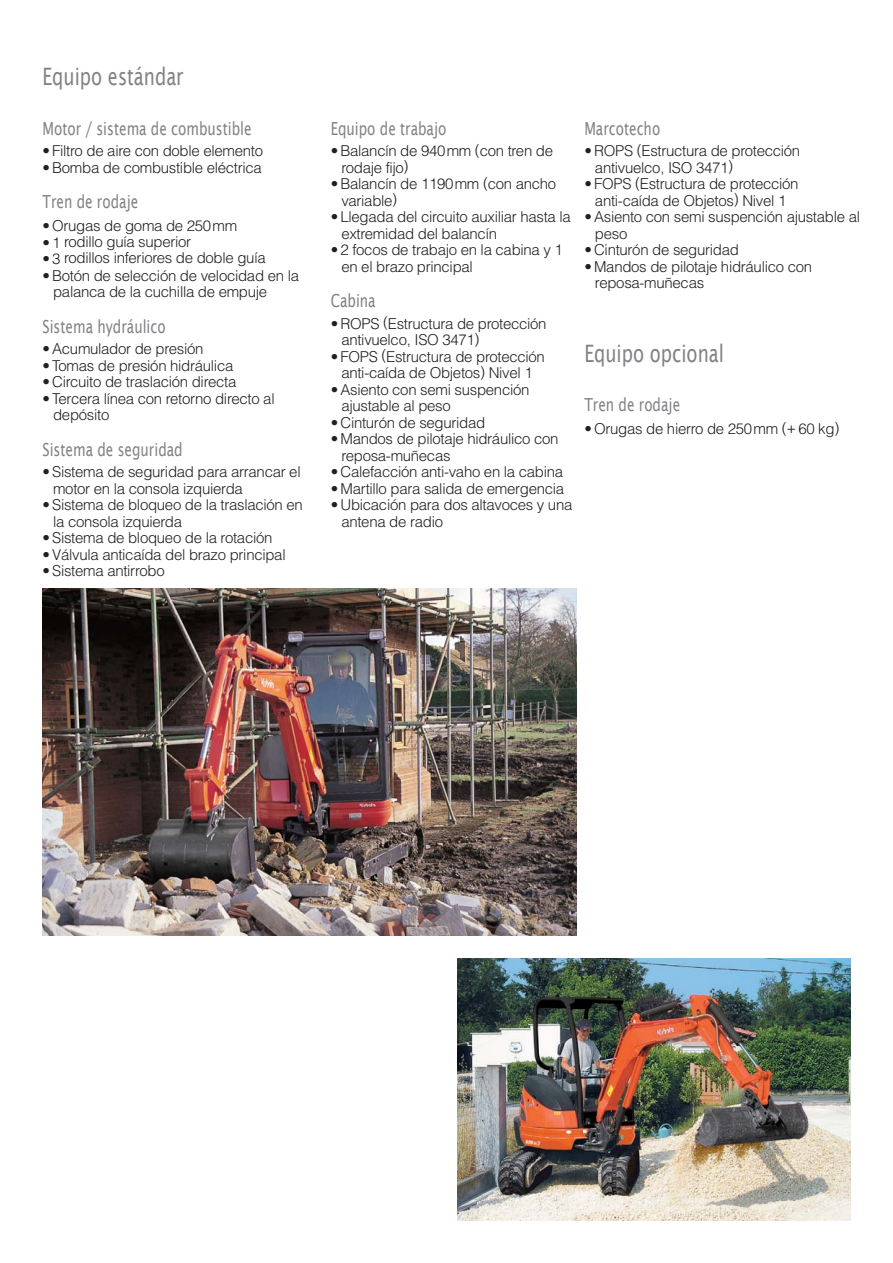
<style>
.page{position:relative;width:893px;height:1263px;background:#fff}
.page>*{position:absolute;margin:0;border:0;box-sizing:border-box;transform-origin:0 0}
.t1{font:24px "Lucida Sans";color:#808285;scale:.75 1}
.t2{font:18px "Lucida Sans";color:#808285;scale:.75 1}
.t3{font:300 15px/16.5px "Helvetica";letter-spacing:-.02em;color:#231f20}
</style>
<div class="page">
<img style="left:457px;top:959px;width:393px;height:261px">
<img style="left:42px;top:589px;width:534px;height:347px">
<h1 class="t1" style="left:42px;top:62px;width:190px">Equipo estándar</h1>
<p class="t2" style="left:42px;top:117px;width:280px">Motor / sistema de combustible</p>
<p class="t3" style="left:42px;top:144px;width:222px">• Filtro de aire con doble elemento</p>
<p class="t3" style="left:42px;top:160px;width:221px">• Bomba de combustible eléctrica</p>
<p class="t2" style="left:42px;top:191px;width:129px">Tren de rodaje</p>
<p class="t3" style="left:42px;top:219px;width:196px">• Orugas de goma de 250mm</p>
<p class="t3" style="left:42px;top:235px;width:150px">• 1 rodillo guía superior</p>
<p class="t3" style="left:42px;top:251px;width:225px">• 3 rodillos inferiores de doble guía</p>
<p class="t3" style="left:53px;top:268px;width:247px;text-indent:-11px">• Botón de selección de velocidad en la palanca de la cuchilla de empuje</p>
<p class="t2" style="left:42px;top:315px;width:166px">Sistema hydráulico</p>
<p class="t3" style="left:42px;top:342px;width:163px">• Acumulador de presión</p>
<p class="t3" style="left:42px;top:358px;width:192px">• Tomas de presión hidráulica</p>
<p class="t3" style="left:42px;top:375px;width:195px">• Circuito de traslación directa</p>
<p class="t3" style="left:53px;top:391px;width:223px;text-indent:-11px">• Tercera línea con retorno directo al depósito</p>
<p class="t2" style="left:42px;top:438px;width:189px">Sistema de seguridad</p>
<p class="t3" style="left:53px;top:465px;width:249px;text-indent:-11px">• Sistema de seguridad para arrancar el motor en la consola izquierda</p>
<p class="t3" style="left:53px;top:498px;width:251px;text-indent:-11px">• Sistema de bloqueo de la traslación en la consola izquierda</p>
<p class="t3" style="left:42px;top:531px;width:231px">• Sistema de bloqueo de la rotación</p>
<p class="t3" style="left:42px;top:547px;width:245px">• Válvula anticaída del brazo principal</p>
<p class="t3" style="left:42px;top:564px;width:124px">• Sistema antirrobo</p>
<p class="t2" style="left:331px;top:117px;width:156px">Equipo de trabajo</p>
<p class="t3" style="left:341px;top:144px;width:213px;text-indent:-11px">• Balancín de 940mm (con tren de rodaje fijo)</p>
<p class="t3" style="left:341px;top:177px;width:216px;text-indent:-11px">• Balancín de 1190mm (con ancho variable)</p>
<p class="t3" style="left:341px;top:210px;width:231px;text-indent:-11px">• Llegada del circuito auxiliar hasta la extremidad del balancín</p>
<p class="t3" style="left:341px;top:243px;width:223px;text-indent:-11px">• 2 focos de trabajo en la cabina y 1 en el brazo principal</p>
<p class="t2" style="left:331px;top:290px;width:62px">Cabina</p>
<p class="t3" style="left:341px;top:316px;width:207px;text-indent:-11px">• ROPS (Estructura de protección antivuelco, ISO 3471)</p>
<p class="t3" style="left:331px;top:349px;width:216px;text-align:center">• FOPS (Estructura de protección anti-caída de Objetos) Nivel 1</p>
<p class="t3" style="left:341px;top:382px;width:190px;text-indent:-11px">• Asiento con semi suspención ajustable al peso</p>
<p class="t3" style="left:331px;top:415px;width:156px">• Cinturón de seguridad</p>
<p class="t3" style="left:341px;top:432px;width:219px;text-indent:-11px">• Mandos de pilotaje hidráulico con reposa-muñecas</p>
<p class="t3" style="left:331px;top:465px;width:234px">• Calefacción anti-vaho en la cabina</p>
<p class="t3" style="left:331px;top:481px;width:235px">• Martillo para salida de emergencia</p>
<p class="t3" style="left:341px;top:498px;width:232px;text-indent:-11px">• Ubicación para dos altavoces y una antena de radio</p>
<p class="t2" style="left:584px;top:117px;width:103px">Marcotecho</p>
<p class="t3" style="left:595px;top:144px;width:207px;text-indent:-11px">• ROPS (Estructura de protección antivuelco, ISO 3471)</p>
<p class="t3" style="left:584px;top:177px;width:216px;text-align:center">• FOPS (Estructura de protección anti-caída de Objetos) Nivel 1</p>
<p class="t3" style="left:595px;top:210px;width:267px;text-indent:-11px">• Asiento con semi suspención ajustable al peso</p>
<p class="t3" style="left:584px;top:243px;width:156px">• Cinturón de seguridad</p>
<p class="t3" style="left:595px;top:259px;width:219px;text-indent:-11px">• Mandos de pilotaje hidráulico con reposa-muñecas</p>
<h1 class="t1" style="left:584px;top:339px;width:188px">Equipo opcional</h1>
<p class="t2" style="left:584px;top:394px;width:129px">Tren de rodaje</p>
<p class="t3" style="left:584px;top:422px;width:256px">• Orugas de hierro de 250mm (+60 kg)</p>
</div>
